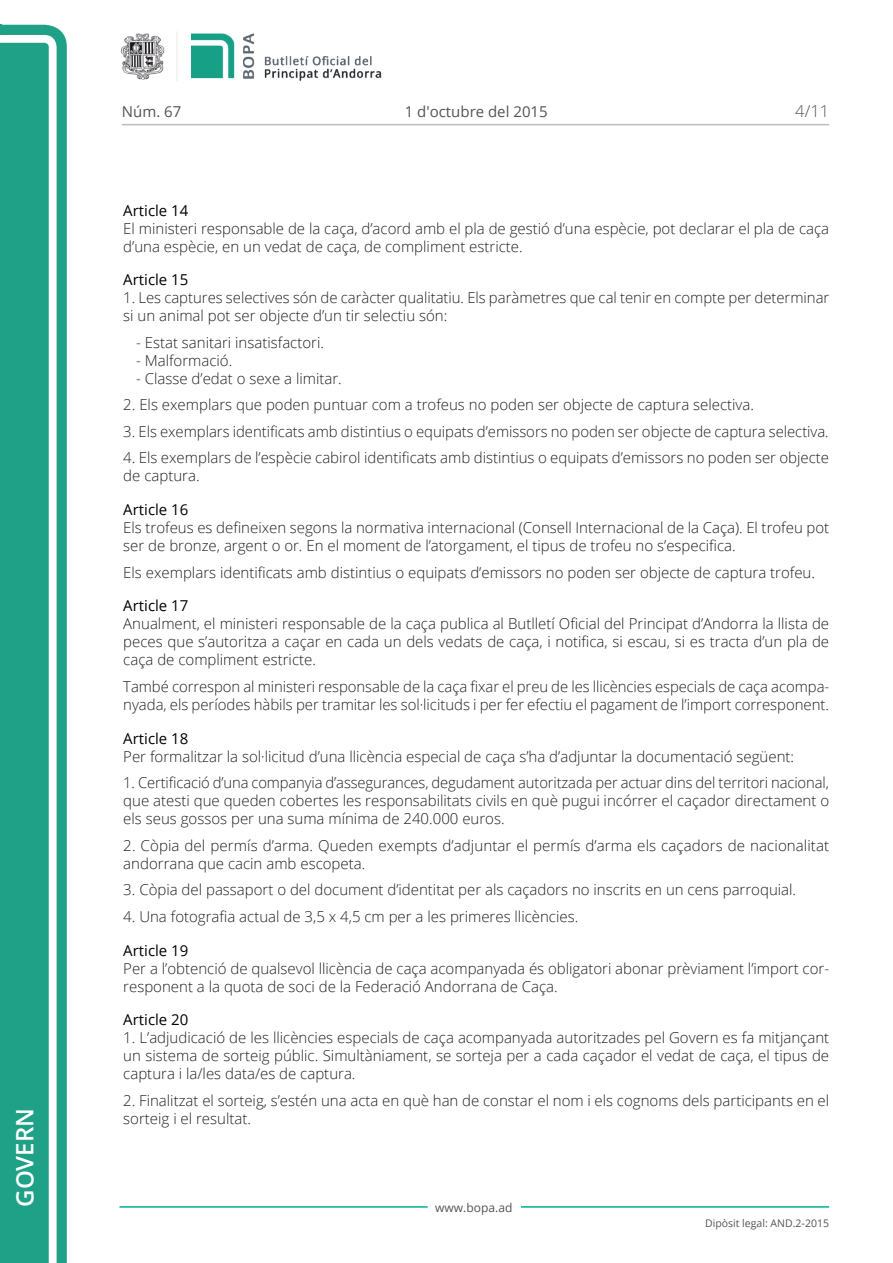
<style>
.page{position:relative;width:893px;height:1263px;background:#fff}
.page>*{position:absolute;margin:0;border:0;box-sizing:border-box;transform-origin:0 0}
.t1{font:600 24px "Open Sans";color:#fff}
.t2{font:300 16.5px "Open Sans";color:#545454}
.Body_text{font:300 15px/18px "Open Sans";color:#231f20}
.Titol_7{font:15px "Open Sans";color:#000}
.Body_text_NOS{font:300 15px "Open Sans";color:#231f20}
.Body_text_i{font:300 15px "Open Sans";color:#231f20}
.t3{font:15px "Open Sans";color:#545454}
.t4{font:12px "Open Sans";color:#545454}
.t5{font:10.5px "Open Sans";color:#545454}
</style>
<div class="page">
<svg style="left:0;top:25px;width:67px;height:1238px;fill:#1ea187"></svg>
<div style="left:0;top:43px;width:49px;height:1220px;background:#1ea187"></div>
<img style="left:122px;top:32px;width:260px;height:49px">
<hr style="left:119px;top:1206px;width:309px;height:2px;background:#00ae91">
<hr style="left:521px;top:1206px;width:308px;height:2px;background:#00ae91">
<hr style="left:122px;top:124px;width:707px;height:1px;background:#bcbdc0">
<h1 class="t1" style="left:8px;top:1207px;width:100px;rotate:-90deg">Govern</h1>
<p class="t3" style="left:122px;top:102px;width:61px">Núm. 67</p>
<p class="t3" style="left:405px;top:102px;width:144px">1 d'octubre del 2015</p>
<p class="t2" style="left:795px;top:100px;width:35px">4/11</p>
<p class="Titol_7" style="left:123px;top:200px;width:67px">Article 14</p>
<p class="Body_text" style="left:123px;top:219px;width:707px">El ministeri responsable de la caça, d’acord amb el pla de gestió d’una espècie, pot declarar el pla de caça d’una espècie, en un vedat de caça, de compliment estricte.</p>
<p class="Titol_7" style="left:123px;top:270px;width:67px">Article 15</p>
<p class="Body_text" style="left:123px;top:288px;width:707px">1. Les captures selectives són de caràcter qualitatiu. Els paràmetres que cal tenir en compte per determinar si un animal pot ser objecte d’un tir selectiu són:</p>
<p class="Body_text_NOS" style="left:136px;top:332px;width:189px">- Estat sanitari insatisfactori.</p>
<p class="Body_text_NOS" style="left:136px;top:350px;width:98px">- Malformació.</p>
<p class="Body_text_i" style="left:136px;top:368px;width:207px">- Classe d’edat o sexe a limitar.</p>
<p class="Body_text" style="left:123px;top:395px;width:632px">2. Els exemplars que poden puntuar com a trofeus no poden ser objecte de captura selectiva.</p>
<p class="Body_text" style="left:123px;top:422px;width:707px">3. Els exemplars identificats amb distintius o equipats d’emissors no poden ser objecte de captura selectiva.</p>
<p class="Body_text" style="left:123px;top:449px;width:707px">4. Els exemplars de l’espècie cabirol identificats amb distintius o equipats d’emissors no poden ser objecte de captura.</p>
<p class="Titol_7" style="left:123px;top:499px;width:67px">Article 16</p>
<p class="Body_text" style="left:123px;top:518px;width:707px">Els trofeus es defineixen segons la normativa internacional (Consell Internacional de la Caça). El trofeu pot ser de bronze, argent o or. En el moment de l’atorgament, el tipus de trofeu no s’especifica.</p>
<p class="Body_text" style="left:123px;top:563px;width:693px">Els exemplars identificats amb distintius o equipats d’emissors no poden ser objecte de captura trofeu.</p>
<p class="Titol_7" style="left:123px;top:596px;width:67px">Article 17</p>
<p class="Body_text" style="left:123px;top:615px;width:707px;text-align:justify">Anualment, el ministeri responsable de la caça publica al Butlletí Oficial del Principat d’Andorra la llista de peces que s’autoritza a caçar en cada un dels vedats de caça, i notifica, si escau, si es tracta d’un pla de caça de compliment estricte.</p>
<p class="Body_text" style="left:123px;top:677px;width:707px">També correspon al ministeri responsable de la caça fixar el preu de les llicències especials de caça acompa&shy;nyada, els períodes hàbils per tramitar les sol·licituds i per fer efectiu el pagament de l’import corresponent.</p>
<p class="Titol_7" style="left:123px;top:728px;width:67px">Article 18</p>
<p class="Body_text" style="left:123px;top:747px;width:672px">Per formalitzar la sol·licitud d’una llicència especial de caça s’ha d’adjuntar la documentació següent:</p>
<p class="Body_text" style="left:123px;top:773px;width:707px;text-align:justify">1. Certificació d’una companyia d’assegurances, degudament autoritzada per actuar dins del territori nacional, que atesti que queden cobertes les responsabilitats civils en què pugui incórrer el caçador directament o els seus gossos per una suma mínima de 240.000 euros.</p>
<p class="Body_text" style="left:123px;top:836px;width:707px">2. Còpia del permís d’arma. Queden exempts d’adjuntar el permís d’arma els caçadors de nacionalitat andorrana que cacin amb escopeta.</p>
<p class="Body_text" style="left:123px;top:880px;width:674px">3. Còpia del passaport o del document d’identitat per als caçadors no inscrits en un cens parroquial.</p>
<p class="Body_text" style="left:123px;top:907px;width:456px">4. Una fotografia actual de 3,5 x 4,5 cm per a les primeres llicències.</p>
<p class="Titol_7" style="left:123px;top:940px;width:67px">Article 19</p>
<p class="Body_text" style="left:123px;top:959px;width:707px">Per a l’obtenció de qualsevol llicència de caça acompanyada és obligatori abonar prèviament l’import cor&shy;responent a la quota de soci de la Federació Andorrana de Caça.</p>
<p class="Titol_7" style="left:123px;top:1009px;width:67px">Article 20</p>
<p class="Body_text" style="left:123px;top:1028px;width:707px;text-align:justify">1. L’adjudicació de les llicències especials de caça acompanyada autoritzades pel Govern es fa mitjançant un sistema de sorteig públic. Simultàniament, se sorteja per a cada caçador el vedat de caça, el tipus de captura i la/les data/es de captura.</p>
<p class="Body_text" style="left:123px;top:1091px;width:707px">2. Finalitzat el sorteig, s’estén una acta en què han de constar el nom i els cognoms dels participants en el sorteig i el resultat.</p>
<p class="t4" style="left:435px;top:1199px;width:79px">www.bopa.ad</p>
<p class="t5" style="left:705px;top:1216px;width:125px">Dipòsit legal: AND.2-2015</p>
</div>
